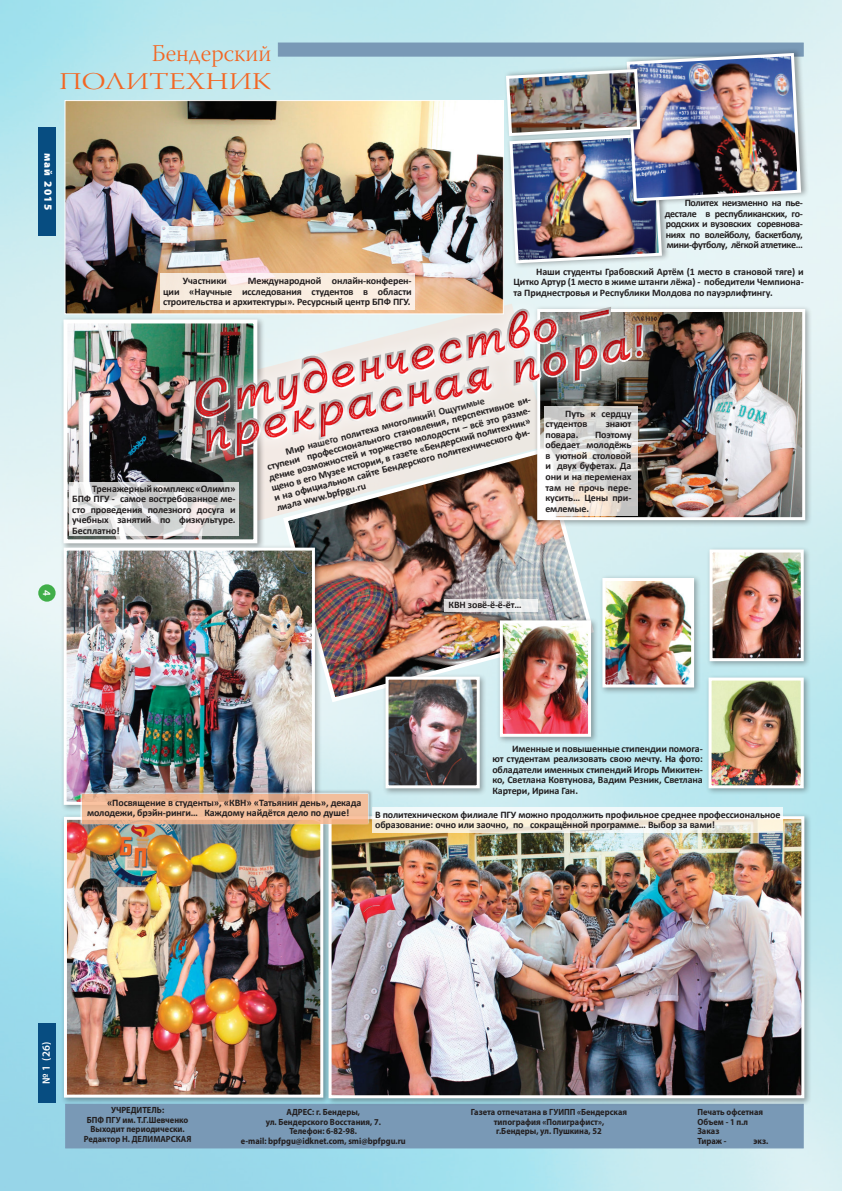
<style>
.page{position:relative;width:842px;height:1191px;background:#fff}
.page>*{position:absolute;margin:0;border:0;box-sizing:border-box;transform-origin:0 0}
.t1{font:24px/28px "Warnock Pro Light Subh";color:#f36623;text-align:right}
.t2{font:600 11px "Myriad Pro";color:#fff}
.t3{font:900 11px "Myriad Pro";letter-spacing:.12em;color:#fff}
.t4{font:700 10px/10.5px "Calibri";letter-spacing:-.01em;color:#231f20;text-align:justify}
.t5{font:700 9px/9.4px "Myriad Pro";color:#231f20;text-align:center;scale:.93 1}
</style>
<div class="page">
<img style="left:0;top:0;width:842px;height:1191px">
<img style="left:281px;top:521px;width:315px;height:184px">
<img style="left:265px;top:482px;width:269px;height:39px">
<div style="left:38px;top:127px;width:18px;height:108px;background:#074d81"></div>
<div style="left:38px;top:1023px;width:18px;height:79px;background:#074d81"></div>
<div style="left:278px;top:43px;width:526px;height:14px;background:#7999b6;border:1px solid #7999b6"></div>
<div style="left:65px;top:1103px;width:739px;height:45px;background:#7999b6"></div>
<div style="left:38px;top:584px;width:18px;height:17px;background:#40ae49;border-radius:50%"></div>
<div style="left:624px;top:48px;width:185px;height:159px;background:#231f20;opacity:.4"></div>
<img style="left:504px;top:51px;width:299px;height:214px">
<div style="left:60px;top:813px;width:271px;height:292px;background:#231f20;opacity:.4"></div>
<img style="left:68px;top:821px;width:251px;height:272px">
<div style="left:64px;top:817px;width:259px;height:280px;border:3px solid #fff"></div>
<div style="left:706px;top:546px;width:105px;height:122px;background:#231f20;opacity:.4"></div>
<img style="left:713px;top:553px;width:87px;height:104px">
<div style="left:709px;top:549px;width:95px;height:112px;border:3px solid #fff"></div>
<div style="left:496px;top:617px;width:103px;height:127px;background:#231f20;opacity:.4"></div>
<img style="left:504px;top:624px;width:83px;height:109px">
<div style="left:500px;top:620px;width:91px;height:117px;border:3px solid #fff"></div>
<div style="left:382px;top:673px;width:105px;height:122px;background:#231f20;opacity:.4"></div>
<img style="left:390px;top:680px;width:86px;height:104px">
<div style="left:386px;top:676px;width:94px;height:112px;border:3px solid #fff"></div>
<div style="left:705px;top:674px;width:106px;height:121px;background:#231f20;opacity:.4"></div>
<img style="left:712px;top:681px;width:88px;height:103px">
<div style="left:708px;top:677px;width:96px;height:111px;border:3px solid #fff"></div>
<img style="left:67px;top:102px;width:435px;height:210px">
<div style="left:534px;top:305px;width:279px;height:223px;background:#231f20;opacity:.4"></div>
<img style="left:541px;top:313px;width:260px;height:203px">
<div style="left:537px;top:309px;width:268px;height:211px;border:3px solid #fff"></div>
<div style="left:60px;top:316px;width:205px;height:235px;background:#231f20;opacity:.4"></div>
<img style="left:68px;top:324px;width:184px;height:214px">
<div style="left:63px;top:319px;width:194px;height:224px;border:4px solid #fff"></div>
<svg style="left:171px;top:265px;width:499px;height:217px;background:#8d8980"></svg>
<img style="left:174px;top:252px;width:549px;height:224px">
<div style="left:599px;top:574px;width:102px;height:121px;background:#231f20;opacity:.4"></div>
<img style="left:606px;top:582px;width:84px;height:101px">
<div style="left:602px;top:578px;width:92px;height:109px;border:3px solid #fff"></div>
<svg style="left:544px;top:406px;width:93px;height:109px;background:#e0ddd9"></svg>
<svg style="left:444px;top:599px;width:94px;height:13px"></svg>
<div style="left:160px;top:273px;width:254px;height:36px;background:#f9ede0"></div>
<svg style="left:69px;top:481px;width:169px;height:54px"></svg>
<div style="left:60px;top:544px;width:262px;height:268px;background:#231f20;opacity:.4"></div>
<img style="left:68px;top:551px;width:243px;height:250px">
<div style="left:64px;top:547px;width:251px;height:258px;border:3px solid #fff"></div>
<div style="left:325px;top:812px;width:487px;height:293px;background:#231f20;opacity:.4"></div>
<img style="left:333px;top:820px;width:467px;height:274px">
<div style="left:329px;top:816px;width:475px;height:282px;border:3px solid #fff"></div>
<svg style="left:372px;top:807px;width:410px;height:26px"></svg>
<div style="left:81px;top:789px;width:292px;height:35px;background:#231f20;opacity:.4"></div>
<svg style="left:80px;top:791px;width:290px;height:34px;background:#b5aba2"></svg>
<svg style="left:82px;top:794px;width:285px;height:29px;background:#eeb996"></svg>
<h1 class="t1" style="left:59px;top:42px;width:214px">Бендерский<br>ПОЛИТЕХНИК</h1>
<p class="t3" style="left:54px;top:152px;width:59px;rotate:90deg">май 2015</p>
<p class="t4" style="left:163px;top:276px;width:250px;text-indent:85px">Международной онлайн-конферен&shy;ции «Научные исследования студентов в области строительства и архитектуры». Ресурсный центр БПФ ПГУ.</p>
<p class="t4" style="left:183px;top:276px;width:45px">Участники</p>
<p class="t4" style="left:665px;top:198px;width:140px;text-indent:20px">Политех неизменно на пье&shy;дестале в республиканских, го&shy;родских и вузовских соревнова&shy;ниях по волейболу, баскетболу, мини-футболу, лёгкой атлетике…</p>
<p class="t4" style="left:513px;top:266px;width:292px;text-indent:23px">Наши студенты Грабовский Артём (1 место в становой тяге) и Цитко Артур (1 место в жиме штанги лёжа) - победители Чемпиона&shy;та Приднестровья и Республики Молдова по пауэрлифтингу.</p>
<p class="t4" style="left:72px;top:483px;width:165px;text-indent:20px">Тренажерный комплекс «Олимп» БПФ ПГУ - самое востребованное ме&shy;сто проведения полезного досуга и учебных занятий по физкультуре.<br>Бесплатно!</p>
<p class="t2" style="left:54px;top:590px;width:7px;rotate:90deg">4</p>
<p class="t4" style="left:262px;top:451px;width:281px;text-align:left;text-indent:23px;rotate:-14deg">Мир нашего политеха многоликий! Ощутимые<br>ступени профессионального становления, перспективное ви&shy;дение возможностей и торжество молодости – всё это разме&shy;щено в его Музее истории, в газете «Бендерский политехник»<br>и на официальном сайте Бендерского политехнического фи&shy;лиала www.bpfpgu.ru</p>
<p class="t4" style="left:545px;top:408px;width:87px;text-indent:20px">Путь к сердцу студентов</p>
<p class="t4" style="left:606px;top:419px;width:27px">знают</p>
<p class="t4" style="left:545px;top:429px;width:87px;text-indent:50px">Поэтому обедает молодёжь в уютной столовой и двух буфетах. Да они и на переменах там не прочь пере&shy;кусить… Цены при&shy;емлемые.</p>
<p class="t4" style="left:545px;top:429px;width:34px">повара.</p>
<p class="t4" style="left:448px;top:599px;width:75px">КВН зовё-ё-ё-ёт…</p>
<p class="t4" style="left:87px;top:797px;width:276px;text-indent:20px">«Посвящение в студенты», «КВН» «Татьянин день», декада молодежи, брэйн-ринги… Каждому найдётся дело по душе!</p>
<p class="t4" style="left:492px;top:743px;width:212px;text-indent:20px">Именные и повышенные стипендии помога&shy;ют студентам реализовать свою мечту. На фото: обладатели именных стипендий Игорь Микитен&shy;ко, Светлана Ковтунова, Вадим Резник, Светлана Картери, Ирина Ган.</p>
<p class="t4" style="left:375px;top:809px;width:407px">В политехническом филиале ПГУ можно продолжить профильное среднее профессиональное образование: очно или заочно, по сокращённой программе… Выбор за вами!</p>
<p class="t2" style="left:39px;top:1084px;width:45px;rotate:-90deg">№ 1 (26)</p>
<p class="t5" style="left:84px;top:1105px;width:117px">УЧРЕДИТЕЛЬ:<br>БПФ ПГУ им. Т.Г.Шевченко<br>Выходит периодически.<br>Редактор Н. ДЕЛИМАРСКАЯ</p>
<p class="t5" style="left:241px;top:1107px;width:179px">АДРЕС: г. Бендеры,<br>ул. Бендерского Восстания, 7.<br>Телефон: 6-82-98.<br>e-mail: bpfpgu@idknet.com, smi@bpfpgu.ru</p>
<p class="t5" style="left:471px;top:1107px;width:170px">Газета отпечатана в ГУИПП «Бендерская типография «Полиграфист»,<br>г.Бендеры, ул. Пушкина, 52</p>
<p class="t5" style="left:697px;top:1107px;width:72px;text-align:left">Печать офсетная<br>Объем - 1 п.л<br>Заказ<br>Тираж -</p>
<p class="t5" style="left:753px;top:1135px;width:17px">экз.</p>
</div>
